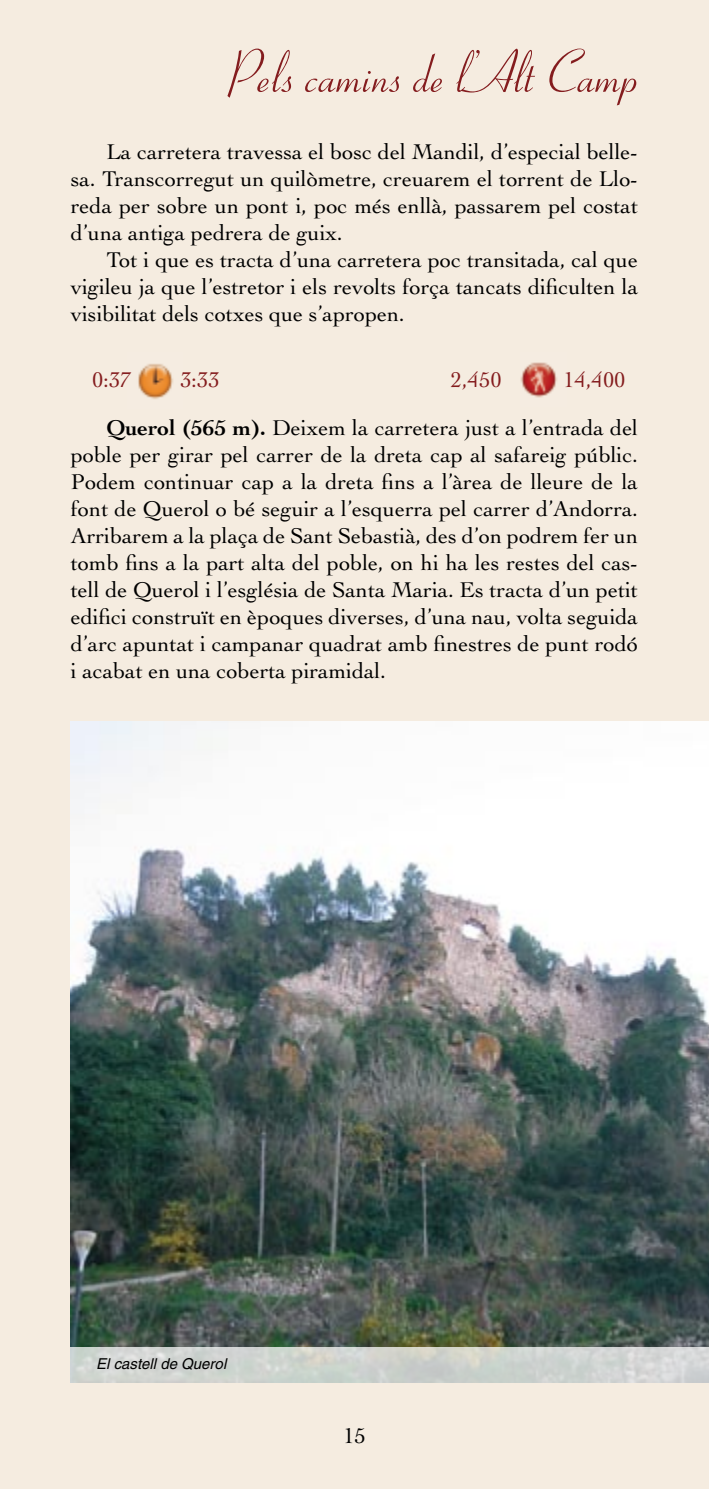
<style>
.page{position:relative;width:709px;height:1489px;background:#fff}
.page>*{position:absolute;margin:0;border:0;box-sizing:border-box;transform-origin:0 0}
.t1{font:60px "Coronet";color:#841c1e}
.t2{font:22.5px/27px "Cochin";color:#000;text-align:justify}
.t3{font:22.5px "Cochin";color:#841c1e}
.t4{font:italic 15px "Helvetica";color:#000}
.s1{color:#841c1e}
.s2{font-weight:700}
</style>
<div class="page">
<div style="left:0;top:0;width:709px;height:1488px;background:#f5ece0"></div>
<img style="left:520px;top:352px;width:46px;height:55px">
<img style="left:127px;top:352px;width:56px;height:56px">
<img style="left:71px;top:721px;width:638px;height:626px">
<svg style="left:71px;top:1347px;width:638px;height:35px;background:#cfd3d0"></svg>
<h1 class="t1" style="left:227px;top:36px;width:412px">Pels camins de l’Alt Camp</h1>
<p class="t2" style="left:71px;top:138px;width:568px;text-indent:35px">La carretera travessa el bosc del Mandil, d’especial belle&shy;sa. Transcorregut un quilòmetre, creuarem el torrent de Llo&shy;reda per sobre un pont i, poc més enllà, passarem pel costat d’una antiga pedrera de guix.</p>
<p class="t2" style="left:71px;top:246px;width:568px;text-indent:35px">Tot i que es tracta d’una carretera poc transitada, cal que vigileu ja que l’estretor i els revolts força tancats dificulten la visibilitat dels cotxes que s’apropen.</p>
<p class="t3" style="left:92px;top:367px;width:41px">0:37</p>
<p class="t3" style="left:180px;top:367px;width:29px">3:33</p>
<p class="t3" style="left:451px;top:367px;width:52px">2,450</p>
<p class="t2" style="left:106px;top:355px;width:533px;line-height:48.2px;text-indent:457px"><span class="s1">14,400<br></span><span class="s2">Querol (565 m).</span> Deixem la carretera just a l’entrada del</p>
<p class="t2" style="left:71px;top:441px;width:569px">poble per girar pel carrer de la dreta cap al safareig públic.<br>Podem continuar cap a la dreta fins a l’àrea de lleure de la font de Querol o bé seguir a l’esquerra pel carrer d’Andorra.<br>Arribarem a la plaça de Sant Sebastià, des d’on podrem fer un tomb fins a la part alta del poble, on hi ha les restes del cas&shy;tell de Querol i l’església de Santa Maria. Es tracta d’un petit edifici construït en èpoques diverses, d’una nau, volta seguida d’arc apuntat i campanar quadrat amb finestres de punt rodó i acabat en una coberta piramidal.</p>
<p class="t4" style="left:96px;top:1354px;width:132px">El castell de Querol</p>
<p class="t2" style="left:343px;top:1421px;width:22px">15</p>
</div>
